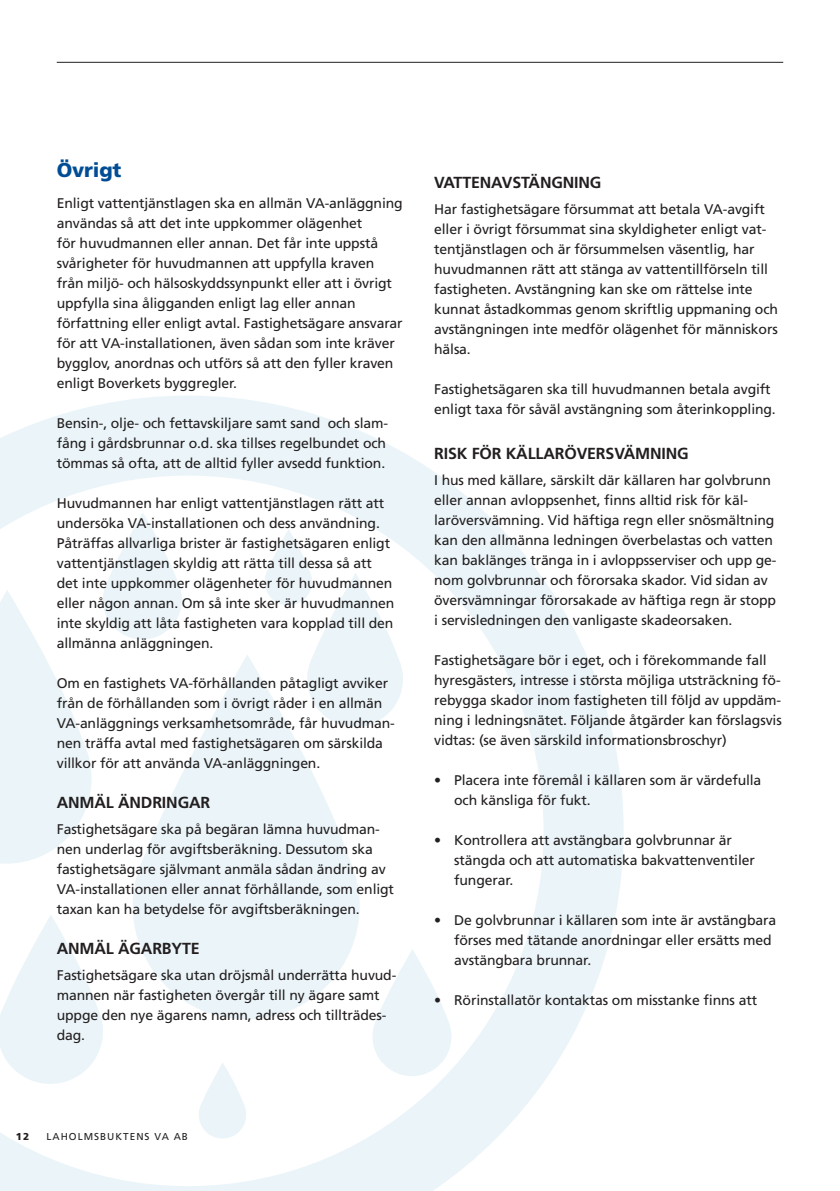
<style>
.page{position:relative;width:840px;height:1191px;background:#fff}
.page>*{position:absolute;margin:0;border:0;box-sizing:border-box;transform-origin:0 0}
.t1{font:900 20px "Frutiger LT Std";letter-spacing:-.01em;color:#014d95}
.t2{font:700 16px "Frutiger LT Std";letter-spacing:-.01em;color:#231f20}
.t3{font:14px/20px "Frutiger LT Std";letter-spacing:-.01em;color:#231f20}
.t4{font:10px "Frutiger LT Std";letter-spacing:.1em;color:#231f20}
.t5{font:900 10px "Frutiger LT Std";color:#231f20}
</style>
<div class="page">
<hr style="left:57px;top:62px;width:725px;height:1px;background:#231f20">
<svg style="left:0;top:396px;width:623px;height:795px"></svg>
<svg style="left:133px;top:906px;width:226px;height:113px;fill:#ebf5f9"></svg>
<svg style="left:132px;top:654px;width:239px;height:252px;fill:#ebf5f9"></svg>
<svg style="left:264px;top:529px;width:143px;height:198px"></svg>
<svg style="left:0;top:512px;width:186px;height:351px"></svg>
<svg style="left:0;top:914px;width:108px;height:170px"></svg>
<svg style="left:372px;top:949px;width:83px;height:127px"></svg>
<svg style="left:198px;top:1062px;width:50px;height:76px"></svg>
<h1 class="t1" style="left:57px;top:157px;width:66px">Övrigt</h1>
<p class="t3" style="left:57px;top:193px;width:347px">Enligt vattentjänstlagen ska en allmän VA-anläggning användas så att det inte uppkommer olägenhet<br>för huvudmannen eller annan. Det får inte uppstå svårigheter för huvudmannen att uppfylla kraven från miljö- och hälsoskyddssynpunkt eller att i övrigt uppfylla sina åligganden enligt lag eller annan författning eller enligt avtal. Fastighetsägare ansvarar för att VA-installationen, även sådan som inte kräver bygglov, anordnas och utförs så att den fyller kraven enligt Boverkets byggregler.</p>
<p class="t3" style="left:57px;top:413px;width:333px">Bensin-, olje- och fettavskiljare samt sand och slam&shy;fång i gårdsbrunnar o.d. ska tillses regelbundet och tömmas så ofta, att de alltid fyller avsedd funktion.</p>
<p class="t3" style="left:57px;top:493px;width:339px">Huvudmannen har enligt vattentjänstlagen rätt att undersöka VA-installationen och dess användning.<br>Påträffas allvarliga brister är fastighetsägaren enligt vattentjänstlagen skyldig att rätta till dessa så att det inte uppkommer olägenheter för huvudmannen eller någon annan. Om så inte sker är huvudmannen inte skyldig att låta fastigheten vara kopplad till den allmänna anläggningen.</p>
<p class="t3" style="left:57px;top:673px;width:339px">Om en fastighets VA-förhållanden påtagligt avviker från de förhållanden som i övrigt råder i en allmän VA-anläggnings verksamhetsområde, får huvudman&shy;nen träffa avtal med fastighetsägaren om särskilda villkor för att använda VA-anläggningen.</p>
<p class="t2" style="left:57px;top:793px;width:155px">ANMÄL ÄNDRINGAR</p>
<p class="t3" style="left:57px;top:819px;width:338px">Fastighetsägare ska på begäran lämna huvudman&shy;nen underlag för avgiftsberäkning. Dessutom ska fastighetsägare självmant anmäla sådan ändring av VA-installationen eller annat förhållande, som enligt taxan kan ha betydelse för avgiftsberäkningen.</p>
<p class="t2" style="left:57px;top:939px;width:144px">ANMÄL ÄGARBYTE</p>
<p class="t3" style="left:57px;top:964px;width:341px">Fastighetsägare ska utan dröjsmål underrätta huvud&shy;mannen när fastigheten övergår till ny ägare samt uppge den nye ägarens namn, adress och tillträdes&shy;dag.</p>
<p class="t2" style="left:434px;top:173px;width:169px">VATTENAVSTÄNGNING</p>
<p class="t3" style="left:434px;top:199px;width:345px">Har fastighetsägare försummat att betala VA-avgift eller i övrigt försummat sina skyldigheter enligt vat&shy;tentjänstlagen och är försummelsen väsentlig, har huvudmannen rätt att stänga av vattentillförseln till fastigheten. Avstängning kan ske om rättelse inte kunnat åstadkommas genom skriftlig uppmaning och avstängningen inte medför olägenhet för människors hälsa.</p>
<p class="t3" style="left:434px;top:379px;width:343px">Fastighetsägaren ska till huvudmannen betala avgift enligt taxa för såväl avstängning som återinkoppling.</p>
<p class="t2" style="left:434px;top:444px;width:256px">RISK FÖR KÄLLARÖVERSVÄMNING</p>
<p class="t3" style="left:434px;top:470px;width:344px">I hus med källare, särskilt där källaren har golvbrunn eller annan avloppsenhet, finns alltid risk för käl&shy;laröversvämning. Vid häftiga regn eller snösmältning kan den allmänna ledningen överbelastas och vatten kan baklänges tränga in i avloppsserviser och upp ge&shy;nom golvbrunnar och förorsaka skador. Vid sidan av översvämningar förorsakade av häftiga regn är stopp i servisledningen den vanligaste skadeorsaken.</p>
<p class="t3" style="left:434px;top:650px;width:349px">Fastighetsägare bör i eget, och i förekommande fall hyresgästers, intresse i största möjliga utsträckning fö&shy;rebygga skador inom fastigheten till följd av uppdäm&shy;ning i ledningsnätet. Följande åtgärder kan förslagsvis vidtas: (se även särskild informationsbroschyr)</p>
<p class="t3" style="left:454px;top:770px;width:308px;text-indent:-20px">• Placera inte föremål i källaren som är värdefulla och känsliga för fukt.</p>
<p class="t3" style="left:454px;top:830px;width:302px;text-indent:-20px">• Kontrollera att avstängbara golvbrunnar är stängda och att automatiska bakvattenventiler fungerar.</p>
<p class="t3" style="left:454px;top:910px;width:323px;text-indent:-20px">• De golvbrunnar i källaren som inte är avstängbara förses med tätande anordningar eller ersätts med avstängbara brunnar.</p>
<p class="t3" style="left:434px;top:990px;width:324px">• Rörinstallatör kontaktas om misstanke finns att</p>
<p class="t5" style="left:16px;top:1130px;width:15px">12</p>
<p class="t4" style="left:46px;top:1130px;width:143px">LAHOLMSBUKTENS VA AB</p>
</div>
